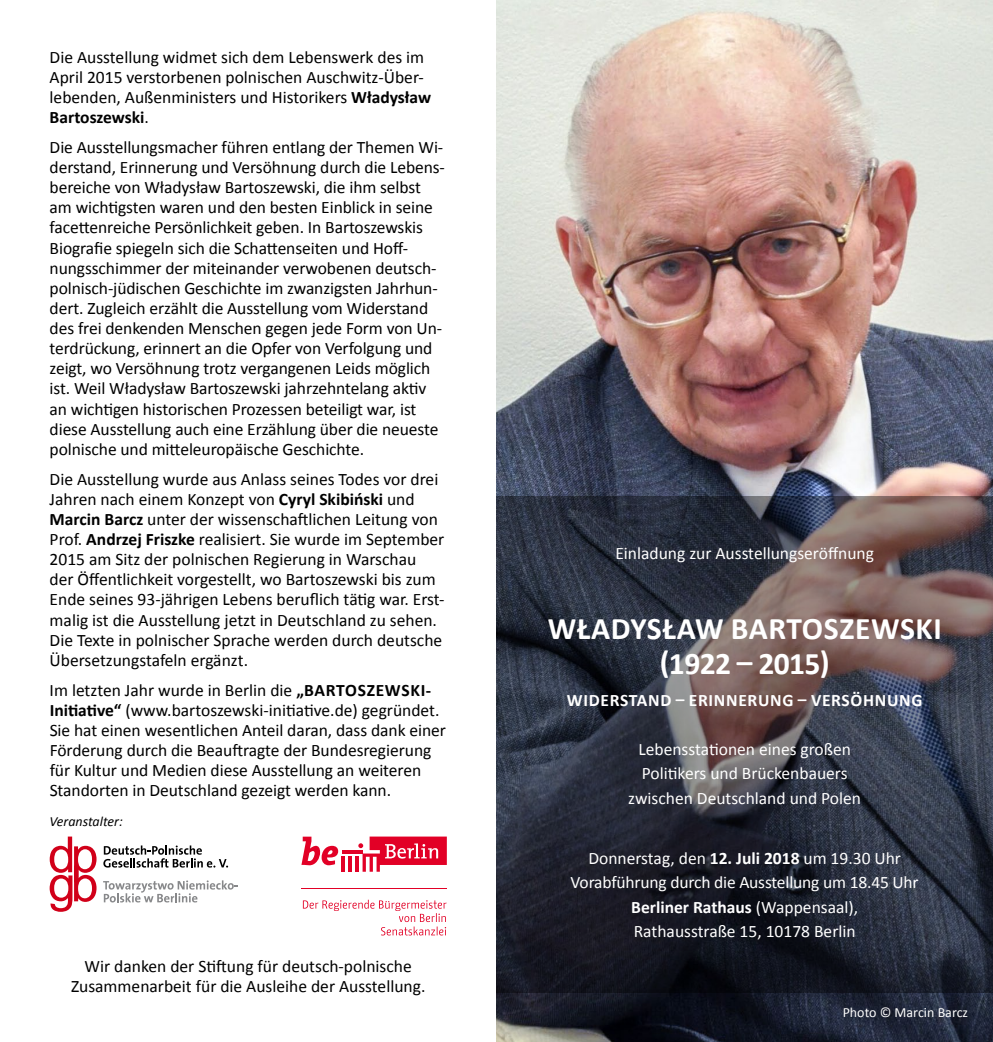
<style>
.page{position:relative;width:993px;height:1042px;background:#fff}
.page>*{position:absolute;margin:0;border:0;box-sizing:border-box;transform-origin:0 0}
.t1{font:700 31.5px/35px "Calibri";letter-spacing:.02em;color:#fff;text-align:center}
.t2{font:17.5px/20.1px "Calibri";letter-spacing:-.005em;color:#000}
.t3{font:17.5px/24.5px "Calibri";color:#fff;text-align:center}
.t4{font:700 17.5px "Calibri";letter-spacing:.04em;color:#fff}
.t5{font:14px "Calibri";color:#fff}
.t6{font:italic 14px "Calibri";color:#000}
.s1{font-weight:700}
</style>
<div class="page">
<img style="left:496px;top:0;width:496px;height:1042px">
<svg style="left:496px;top:496px;width:496px;height:496px;background:#393842"></svg>
<svg style="left:50px;top:836px;width:46px;height:76px"></svg>
<svg style="left:103px;top:845px;width:125px;height:22px"></svg>
<svg style="left:103px;top:880px;width:135px;height:22px"></svg>
<svg style="left:301px;top:836px;width:37px;height:29px"></svg>
<hr style="left:341px;top:856px;width:4px;height:16px;background:#e20026">
<hr style="left:348px;top:856px;width:4px;height:16px;background:#e20026">
<hr style="left:355px;top:856px;width:4px;height:16px;background:#e20026">
<hr style="left:341px;top:850px;width:21px;height:3px;background:#e20026">
<svg style="left:358px;top:836px;width:88px;height:36px"></svg>
<svg style="left:303px;top:900px;width:143px;height:35px"></svg>
<hr style="left:301px;top:888px;width:145px;height:1px;background:#e20026">
<p class="t2" style="left:50px;top:46px;width:383px">Die Ausstellung widmet sich dem Lebenswerk des im April 2015 verstorbenen polnischen Auschwitz-Über&shy;lebenden, Außenministers und Historikers <span class="s1">Władysław Bartoszewski</span>.</p>
<p class="t2" style="left:50px;top:136px;width:396px">Die Ausstellungsmacher führen entlang der Themen Wi&shy;derstand, Erinnerung und Versöhnung durch die Lebens&shy;bereiche von Władysław Bartoszewski, die ihm selbst am wichtigsten waren und den besten Einblick in seine facettenreiche Persönlichkeit geben. In Bartoszewskis Biografie spiegeln sich die Schattenseiten und Hoff&shy;nungsschimmer der miteinander verwobenen deutsch&shy;polnisch-jüdischen Geschichte im zwanzigsten Jahrhun&shy;dert. Zugleich erzählt die Ausstellung vom Widerstand des frei denkenden Menschen gegen jede Form von Un&shy;terdrückung, erinnert an die Opfer von Verfolgung und zeigt, wo Versöhnung trotz vergangenen Leids möglich ist. Weil Władysław Bartoszewski jahrzehntelang aktiv an wichtigen historischen Prozessen beteiligt war, ist diese Ausstellung auch eine Erzählung über die neueste polnische und mitteleuropäische Geschichte.</p>
<p class="t2" style="left:50px;top:468px;width:396px">Die Ausstellung wurde aus Anlass seines Todes vor drei Jahren nach einem Konzept von <span class="s1">Cyryl Skibiński</span> und <span class="s1">Marcin Barcz</span> unter der wissenschaftlichen Leitung von Prof. <span class="s1">Andrzej Friszke</span> realisiert. Sie wurde im September 2015 am Sitz der polnischen Regierung in Warschau der Öffentlichkeit vorgestellt, wo Bartoszewski bis zum Ende seines 93-jährigen Lebens beruflich tätig war. Erst&shy;malig ist die Ausstellung jetzt in Deutschland zu sehen.<br>Die Texte in polnischer Sprache werden durch deutsche Übersetzungstafeln ergänzt.</p>
<p class="t2" style="left:50px;top:679px;width:398px">Im letzten Jahr wurde in Berlin die <span class="s1">„Bartoszewski-Initiative“</span> (www.bartoszewski-initiative.de) gegründet.<br>Sie hat einen wesentlichen Anteil daran, dass dank einer Förderung durch die Beauftragte der Bundesregierung für Kultur und Medien diese Ausstellung an weiteren Standorten in Deutschland gezeigt werden kann.</p>
<p class="t6" style="left:50px;top:812px;width:75px">Veranstalter:</p>
<p class="t2" style="left:71px;top:955px;width:356px;text-align:center">Wir danken der Stiftung für deutsch-polnische<br>Zusammenarbeit für die Ausleihe der Ausstellung.</p>
<p class="t3" style="left:615px;top:540px;width:260px">Einladung zur Ausstellungseröffnung</p>
<h1 class="t1" style="left:547px;top:610px;width:395px">Władysław Bartoszewski (1922 – 2015)</h1>
<p class="t4" style="left:566px;top:689px;width:357px">Widerstand – Erinnerung – Versöhnung</p>
<p class="t3" style="left:628px;top:736px;width:234px">Lebensstationen eines großen<br>Politikers und Brückenbauers zwischen Deutschland und Polen</p>
<p class="t3" style="left:570px;top:844px;width:349px">Donnerstag, den <span class="s1">12. Juli 2018</span> um 19.30 Uhr Vorabführung durch die Ausstellung um 18.45 Uhr <span class="s1">Berliner Rathaus</span> (Wappensaal),<br>Rathausstraße 15, 10178 Berlin</p>
<p class="t5" style="left:842px;top:1004px;width:127px">Photo © Marcin Barcz</p>
</div>
